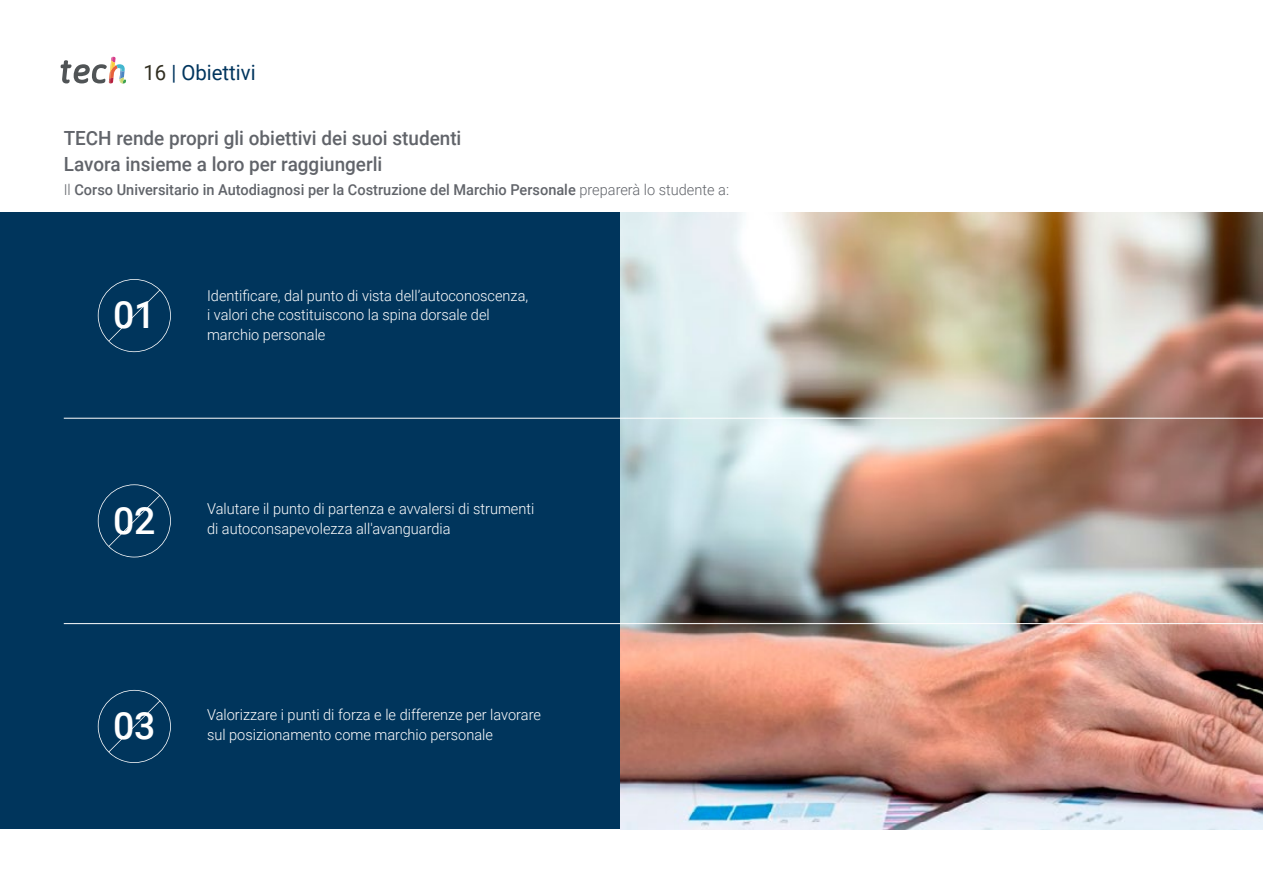
<style>
.page{position:relative;width:1263px;height:893px;background:#fff}
.page>*{position:absolute;margin:0;border:0;box-sizing:border-box;transform-origin:0 0}
.t1{font:500 37.5px "Roboto";color:#fff}
.t2{font:21px "Roboto";color:#00355e}
.t3{font:500 19.5px/25.5px "Roboto";color:#61646a}
.t4{font:300 15px/19.5px "Roboto";color:#fff}
.t5{font:500 15px "Roboto";color:#61646a}
.s1{color:#312e20}
.s2{font-weight:300}
</style>
<div class="page">
<svg style="left:61px;top:57px;width:65px;height:27px"></svg>
<div style="left:0;top:213px;width:621px;height:616px;background:#00355c"></div>
<img style="left:621px;top:213px;width:642px;height:616px">
<svg style="left:98px;top:279px;width:73px;height:73px"></svg>
<svg style="left:98px;top:690px;width:73px;height:73px"></svg>
<svg style="left:98px;top:484px;width:73px;height:73px"></svg>
<hr style="left:64px;top:418px;width:1199px;height:1px;background:#fff">
<hr style="left:64px;top:623px;width:1199px;height:1px;background:#fff">
<h2 class="t2" style="left:144px;top:57px;width:114px"><span class="s1">16</span> | Obiettivi</h2>
<h3 class="t3" style="left:64px;top:125px;width:399px">TECH rende propri gli obiettivi dei suoi studenti<br>Lavora insieme a loro per raggiungerli</h3>
<p class="t5" style="left:64px;top:179px;width:667px"><span class="s2">Il</span> Corso Universitario in Autodiagnosi per la Costruzione del Marchio Personale <span class="s2">preparerà lo studente a:</span></p>
<h1 class="t1" style="left:113px;top:289px;width:44px">01</h1>
<p class="t4" style="left:207px;top:285px;width:323px">Identificare, dal punto di vista dell’autoconoscenza, i valori che costituiscono la spina dorsale del marchio personale</p>
<h1 class="t1" style="left:113px;top:494px;width:44px">02</h1>
<p class="t4" style="left:207px;top:499px;width:329px">Valutare il punto di partenza e avvalersi di strumenti</p>
<p class="t4" style="left:207px;top:518px;width:245px">di autoconsapevolezza all'avanguardia</p>
<h1 class="t1" style="left:113px;top:699px;width:44px">03</h1>
<p class="t4" style="left:207px;top:705px;width:335px">Valorizzare i punti di forza e le differenze per lavorare sul posizionamento come marchio personale</p>
</div>
